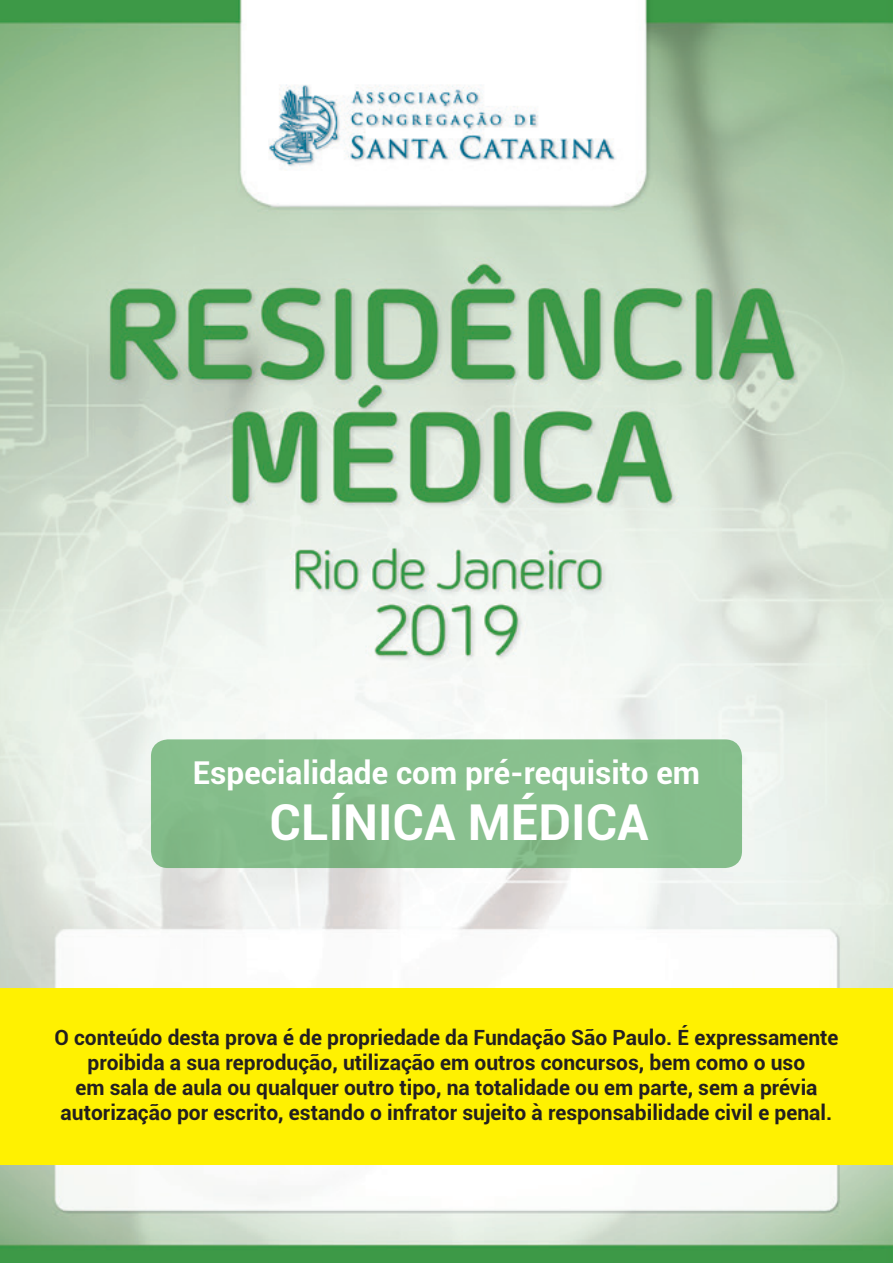
<style>
.page{position:relative;width:893px;height:1263px;background:#fff}
.page>*{position:absolute;margin:0;border:0;box-sizing:border-box;transform-origin:0 0}
.Alternativas{font:700 49.5px "Roboto";color:#fff}
.Alternativas-2{font:700 31.5px "Roboto";color:#fff}
.Questoes{font:700 21px/25.2px "Roboto";color:#231f20;text-align:center}
</style>
<div class="page">
<img style="left:0;top:0;width:893px;height:1263px">
<div style="left:151px;top:739px;width:591px;height:129px;background:#87bf8d;border-radius:17px"></div>
<div style="left:0;top:989px;width:893px;height:176px;background:#fff101"></div>
<p class="Alternativas-2" style="left:193px;top:751px;width:509px">Especialidade com pré-requisito em</p>
<p class="Alternativas" style="left:270px;top:787px;width:381px">CLÍNICA MÉDICA</p>
<p class="Questoes" style="left:54px;top:1024px;width:786px">O conteúdo desta prova é de propriedade da Fundação São Paulo. É expressamente proibida a sua reprodução, utilização em outros concursos, bem como o uso<br>em sala de aula ou qualquer outro tipo, na totalidade ou em parte, sem a prévia autorização por escrito, estando o infrator sujeito à responsabilidade civil e penal.</p>
</div>
